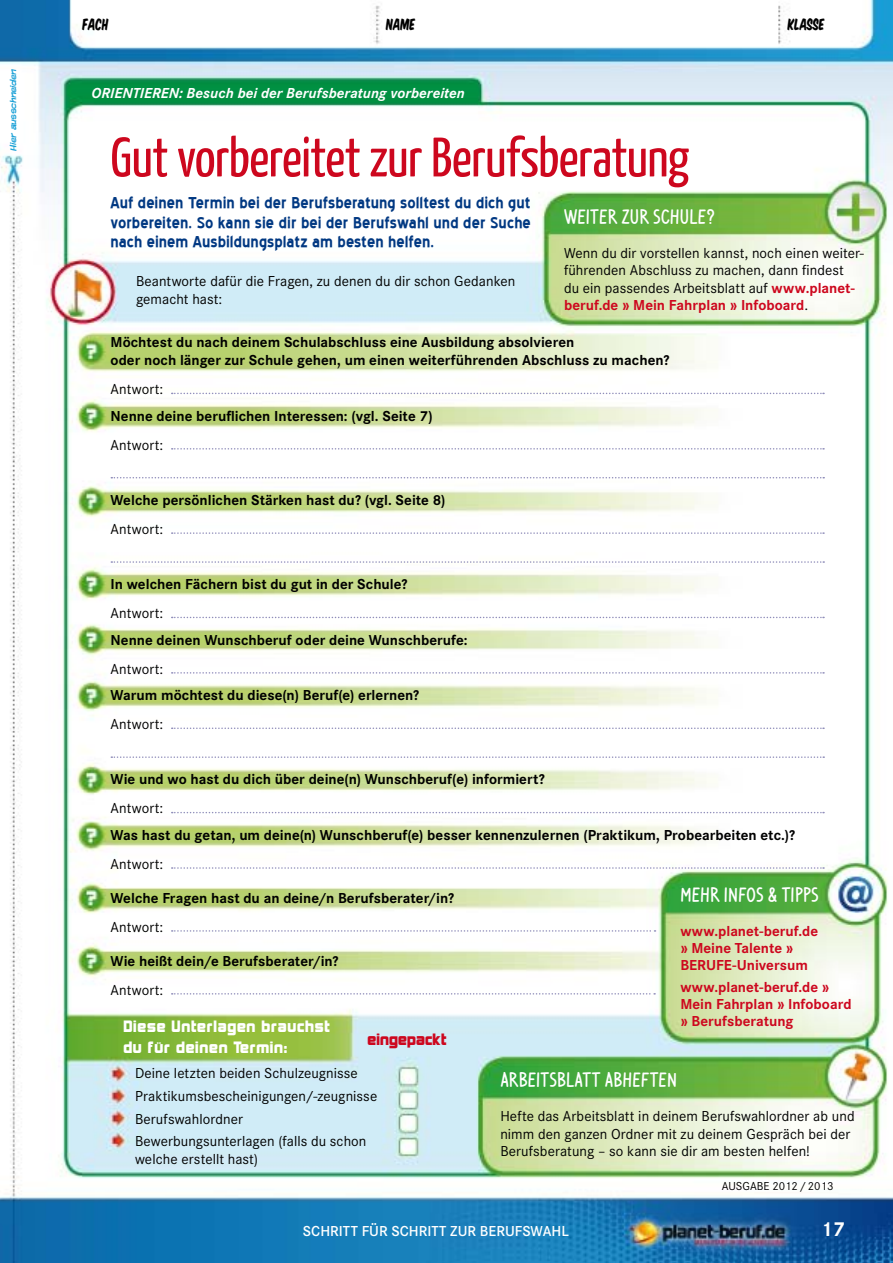
<style>
.page{position:relative;width:893px;height:1263px;background:#fff}
.page>*{position:absolute;margin:0;border:0;box-sizing:border-box;transform-origin:0 0}
.t1{font:55.5px "Yanone Kaffeesatz";letter-spacing:-.015em;color:#cd071e}
.t2{font:500 21px "Ventura Edding";letter-spacing:.01em;color:#fff}
.t3{font:700 21px "Corporate S";color:#fff}
.t4{font:700 19.5px/19.5px "Blue Highway";color:#003882;text-align:justify}
.t5{font:15px/17.2px "Corporate S";letter-spacing:.005em;color:#000}
.t6{font:700 15px/18px "Corporate S";color:#000}
.t7{font:700 15px/17.2px "Corporate S";color:#cd071e}
.t8{font:italic 700 15px "Corporate S";letter-spacing:.005em;color:#fff}
.t9{font:15px/21px "Kimberley";letter-spacing:.05em;color:#fff}
.t10{font:600 15px "Corporate S";color:#fff}
.t11{font:15px "Komika Title";color:#000}
.t12{font:15px "Kimberley";letter-spacing:.01em;color:#cd071e}
.t13{font:12px "Corporate S";color:#000}
.t14{font:9px "Komika Display";color:#189fd6}
.s1{font-weight:700;color:#cd071e}
</style>
<div class="page">
<img style="left:0;top:0;width:893px;height:1263px">
<svg style="left:172px;top:393px;width:652px;height:1px"></svg>
<svg style="left:172px;top:448px;width:652px;height:2px"></svg>
<svg style="left:111px;top:477px;width:713px;height:1px"></svg>
<svg style="left:172px;top:532px;width:652px;height:2px"></svg>
<svg style="left:111px;top:561px;width:713px;height:2px"></svg>
<svg style="left:172px;top:617px;width:652px;height:1px"></svg>
<svg style="left:172px;top:672px;width:652px;height:2px"></svg>
<svg style="left:172px;top:727px;width:652px;height:2px"></svg>
<svg style="left:111px;top:756px;width:713px;height:2px"></svg>
<svg style="left:172px;top:812px;width:652px;height:1px"></svg>
<svg style="left:172px;top:867px;width:652px;height:2px"></svg>
<svg style="left:172px;top:930px;width:483px;height:2px"></svg>
<svg style="left:172px;top:993px;width:483px;height:1px"></svg>
<p class="t14" style="left:8px;top:151px;width:84px;rotate:-90deg">Hier ausschneiden</p>
<p class="t11" style="left:83px;top:13px;width:28px">FACH</p>
<p class="t11" style="left:386px;top:13px;width:31px">NAME</p>
<p class="t11" style="left:788px;top:13px;width:38px">KLASSE</p>
<p class="t8" style="left:91px;top:85px;width:375px">ORIENTIEREN: Besuch bei der Berufsberatung vorbereiten</p>
<h1 class="t1" style="left:111px;top:123px;width:580px">Gut vorbereitet zur Berufsberatung</h1>
<h3 class="t4" style="left:111px;top:193px;width:422px">Auf deinen Termin bei der Berufsberatung solltest du dich gut vorbereiten. So kann sie dir bei der Berufswahl und der Suche nach einem Ausbildungsplatz am besten helfen.</h3>
<h2 class="t2" style="left:564px;top:204px;width:153px">WEITER ZUR SCHULE?</h2>
<p class="t5" style="left:564px;top:245px;width:302px">Wenn du dir vorstellen kannst, noch einen weiter&shy;führenden Abschluss zu machen, dann findest<br>du ein passendes Arbeitsblatt auf <span class="s1">www.planet&shy;beruf.de » Mein Fahrplan » Infoboard</span>.</p>
<p class="t5" style="left:136px;top:272px;width:381px;line-height:18px">Beantworte dafür die Fragen, zu denen du dir schon Gedanken gemacht hast:</p>
<p class="t6" style="left:111px;top:334px;width:560px">Möchtest du nach deinem Schulabschluss eine Ausbildung absolvieren<br>oder noch länger zur Schule gehen, um einen weiterführenden Abschluss zu machen?</p>
<p class="t5" style="left:111px;top:381px;width:54px">Antwort:</p>
<p class="t6" style="left:111px;top:407px;width:324px">Nenne deine beruflichen Interessen: (vgl. Seite 7)</p>
<p class="t5" style="left:111px;top:436px;width:54px">Antwort:</p>
<p class="t6" style="left:111px;top:491px;width:336px">Welche persönlichen Stärken hast du? (vgl. Seite 8)</p>
<p class="t5" style="left:111px;top:520px;width:54px">Antwort:</p>
<p class="t6" style="left:111px;top:576px;width:298px">In welchen Fächern bist du gut in der Schule?</p>
<p class="t5" style="left:111px;top:605px;width:54px">Antwort:</p>
<p class="t6" style="left:111px;top:631px;width:359px">Nenne deinen Wunschberuf oder deine Wunschberufe:</p>
<p class="t5" style="left:111px;top:660px;width:54px">Antwort:</p>
<p class="t6" style="left:111px;top:686px;width:310px">Warum möchtest du diese(n) Beruf(e) erlernen?</p>
<p class="t5" style="left:111px;top:715px;width:54px">Antwort:</p>
<p class="t6" style="left:111px;top:771px;width:436px">Wie und wo hast du dich über deine(n) Wunschberuf(e) informiert?</p>
<p class="t5" style="left:111px;top:800px;width:54px">Antwort:</p>
<p class="t6" style="left:111px;top:826px;width:686px">Was hast du getan, um deine(n) Wunschberuf(e) besser kennenzulernen (Praktikum, Probearbeiten etc.)?</p>
<p class="t5" style="left:111px;top:855px;width:54px">Antwort:</p>
<p class="t6" style="left:111px;top:889px;width:345px">Welche Fragen hast du an deine/n Berufsberater/in?</p>
<p class="t5" style="left:111px;top:918px;width:54px">Antwort:</p>
<p class="t6" style="left:111px;top:952px;width:229px">Wie heißt dein/e Berufsberater/in?</p>
<p class="t5" style="left:111px;top:981px;width:54px">Antwort:</p>
<h2 class="t2" style="left:680px;top:882px;width:140px">MEHR INFOS &amp; TIPPS</h2>
<p class="t7" style="left:680px;top:923px;width:139px">www.planet-beruf.de » Meine Talente »<br>BERUFE-Universum</p>
<p class="t7" style="left:680px;top:979px;width:173px">www.planet-beruf.de »<br>Mein Fahrplan » Infoboard » Berufsberatung</p>
<p class="t9" style="left:123px;top:1016px;width:208px">Diese Unterlagen brauchst du für deinen Termin:</p>
<p class="t12" style="left:367px;top:1031px;width:81px">eingepackt</p>
<p class="t5" style="left:135px;top:1062px;width:244px;line-height:22.6px">Deine letzten beiden Schulzeugnisse Praktikumsbescheinigungen/-zeugnisse Berufswahlordner Bewerbungsunterlagen (falls du schon</p>
<p class="t5" style="left:135px;top:1151px;width:124px">welche erstellt hast)</p>
<h2 class="t2" style="left:500px;top:1068px;width:178px">ARBEITSBLATT ABHEFTEN</h2>
<p class="t5" style="left:500px;top:1108px;width:356px">Hefte das Arbeitsblatt in deinem Berufswahlordner ab und nimm den ganzen Ordner mit zu deinem Gespräch bei der<br>Berufsberatung – so kann sie dir am besten helfen!</p>
<p class="t13" style="left:722px;top:1180px;width:113px">AUSGABE 2012/2013</p>
<p class="t10" style="left:303px;top:1223px;width:267px">SCHRITT FÜR SCHRITT ZUR BERUFSWAHL</p>
<h2 class="t3" style="left:821px;top:1217px;width:25px">17</h2>
</div>
